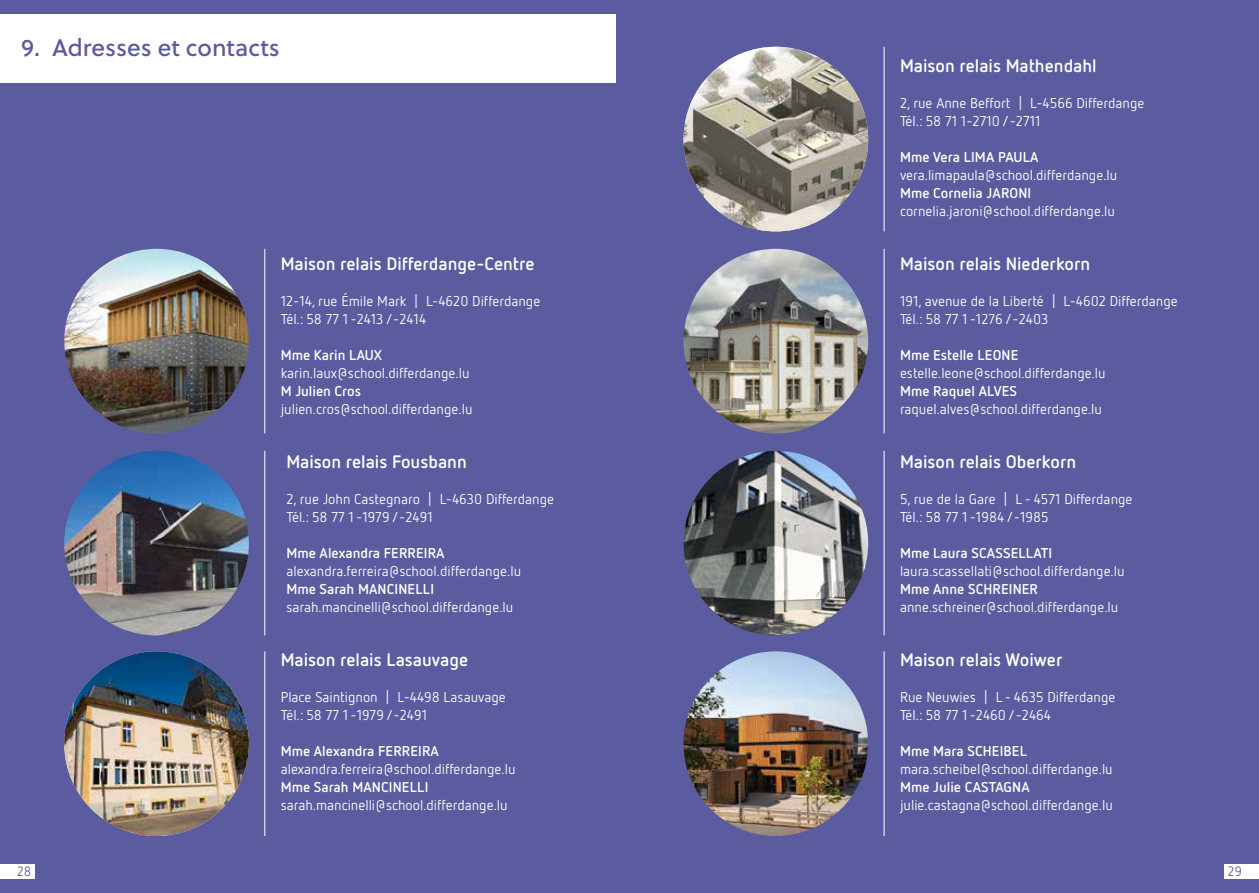
<style>
.page{position:relative;width:1259px;height:893px;background:#5b5ca0}
.page>*{position:absolute;margin:0;border:0;box-sizing:border-box;transform-origin:0 0}
.t1{font:24px "Soleil Bk";color:#5b5ca0}
.t2{font:700 18px "Netto OT";color:#fff}
.t3{font:14.25px/18px "Netto OT";color:#fff}
.t4{font:700 14.25px "Netto OT";color:#fff}
.t5{font:13.5px "Netto OT";color:#5b5ca0}
</style>
<div class="page">
<img style="left:683px;top:47px;width:185px;height:184px;border-radius:92px">
<hr style="left:883px;top:47px;width:1px;height:184px;background:#fff">
<img style="left:683px;top:249px;width:185px;height:184px;border-radius:92px">
<hr style="left:883px;top:249px;width:1px;height:184px;background:#fff">
<img style="left:683px;top:451px;width:185px;height:184px;border-radius:92px">
<hr style="left:883px;top:451px;width:1px;height:184px;background:#fff">
<img style="left:683px;top:651px;width:185px;height:185px;border-radius:92px">
<hr style="left:883px;top:651px;width:1px;height:185px;background:#fff">
<div style="left:1225px;top:864px;width:34px;height:14px;background:#fff"></div>
<img style="left:64px;top:651px;width:185px;height:185px;border-radius:92px">
<hr style="left:264px;top:651px;width:1px;height:185px;background:#fff">
<img style="left:64px;top:451px;width:185px;height:184px;border-radius:92px">
<hr style="left:264px;top:451px;width:1px;height:184px;background:#fff">
<img style="left:64px;top:249px;width:185px;height:184px;border-radius:92px">
<hr style="left:264px;top:249px;width:1px;height:184px;background:#fff">
<div style="left:0;top:14px;width:615px;height:69px;background:#fff"></div>
<div style="left:0;top:864px;width:34px;height:14px;background:#fff"></div>
<h1 class="t1" style="left:21px;top:30px;width:260px">9. Adresses et contacts</h1>
<p class="t2" style="left:281px;top:252px;width:255px">Maison relais Differdange-Centre</p>
<p class="t3" style="left:281px;top:292px;width:261px">12-14, rue Émile Mark | L-4620 Differdange<br>Tél.: 58 77 1 -2413 /-2414</p>
<p class="t4" style="left:281px;top:346px;width:102px">Mme Karin LAUX</p>
<p class="t3" style="left:281px;top:364px;width:190px">karin.laux@school.differdange.lu</p>
<p class="t4" style="left:281px;top:382px;width:82px">M Julien Cros</p>
<p class="t3" style="left:281px;top:400px;width:193px">julien.cros@school.differdange.lu</p>
<p class="t2" style="left:286px;top:450px;width:182px">Maison relais Fousbann</p>
<p class="t3" style="left:286px;top:490px;width:269px">2, rue John Castegnaro | L-4630 Differdange<br>Tél.: 58 77 1 -1979 / -2491</p>
<p class="t4" style="left:286px;top:544px;width:160px">Mme Alexandra FERREIRA</p>
<p class="t3" style="left:286px;top:562px;width:236px">alexandra.ferreira@school.differdange.lu</p>
<p class="t4" style="left:286px;top:580px;width:149px">Mme Sarah MANCINELLI</p>
<p class="t3" style="left:286px;top:598px;width:228px">sarah.mancinelli@school.differdange.lu</p>
<p class="t5" style="left:17px;top:863px;width:16px">28</p>
<p class="t2" style="left:281px;top:648px;width:189px">Maison relais Lasauvage</p>
<p class="t3" style="left:281px;top:688px;width:227px">Place Saintignon | L-4498 Lasauvage<br>Tél.: 58 77 1 -1979 / -2491</p>
<p class="t4" style="left:281px;top:742px;width:160px">Mme Alexandra FERREIRA</p>
<p class="t3" style="left:281px;top:760px;width:236px">alexandra.ferreira@school.differdange.lu</p>
<p class="t4" style="left:281px;top:778px;width:149px">Mme Sarah MANCINELLI</p>
<p class="t3" style="left:281px;top:796px;width:228px">sarah.mancinelli@school.differdange.lu</p>
<p class="t2" style="left:900px;top:54px;width:198px">Maison relais Mathendahl</p>
<p class="t3" style="left:900px;top:94px;width:246px">2, rue Anne Beffort | L-4566 Differdange<br>Tél.: 58 71 1-2710 /-2711</p>
<p class="t4" style="left:900px;top:148px;width:140px">Mme Vera LIMA PAULA</p>
<p class="t3" style="left:900px;top:166px;width:219px">vera.limapaula@school.differdange.lu</p>
<p class="t4" style="left:900px;top:184px;width:133px">Mme Cornelia JARONI</p>
<p class="t3" style="left:900px;top:202px;width:216px">cornelia.jaroni@school.differdange.lu</p>
<p class="t2" style="left:900px;top:252px;width:192px">Maison relais Niederkorn</p>
<p class="t3" style="left:900px;top:292px;width:279px">191, avenue de la Liberté | L-4602 Differdange<br>Tél.: 58 77 1 -1276 /-2403</p>
<p class="t4" style="left:900px;top:346px;width:120px">Mme Estelle LEONE</p>
<p class="t3" style="left:900px;top:364px;width:207px">estelle.leone@school.differdange.lu</p>
<p class="t4" style="left:900px;top:382px;width:119px">Mme Raquel ALVES</p>
<p class="t3" style="left:900px;top:400px;width:203px">raquel.alves@school.differdange.lu</p>
<p class="t2" style="left:900px;top:450px;width:178px">Maison relais Oberkorn</p>
<p class="t3" style="left:900px;top:490px;width:234px">5, rue de la Gare | L - 4571 Differdange<br>Tél.: 58 77 1 -1984 /-1985</p>
<p class="t4" style="left:900px;top:544px;width:154px">Mme Laura SCASSELLATI</p>
<p class="t3" style="left:900px;top:562px;width:226px">laura.scassellati@school.differdange.lu</p>
<p class="t4" style="left:900px;top:580px;width:139px">Mme Anne SCHREINER</p>
<p class="t3" style="left:900px;top:598px;width:220px">anne.schreiner@school.differdange.lu</p>
<p class="t2" style="left:900px;top:648px;width:164px">Maison relais Woiwer</p>
<p class="t3" style="left:900px;top:688px;width:217px">Rue Neuwies | L - 4635 Differdange<br>Tél.: 58 77 1 -2460 /-2464</p>
<p class="t4" style="left:900px;top:742px;width:128px">Mme Mara SCHEIBEL</p>
<p class="t3" style="left:900px;top:760px;width:214px">mara.scheibel@school.differdange.lu</p>
<p class="t4" style="left:900px;top:778px;width:131px">Mme Julie CASTAGNA</p>
<p class="t3" style="left:900px;top:796px;width:214px">julie.castagna@school.differdange.lu</p>
<p class="t5" style="left:1228px;top:863px;width:15px">29</p>
</div>
